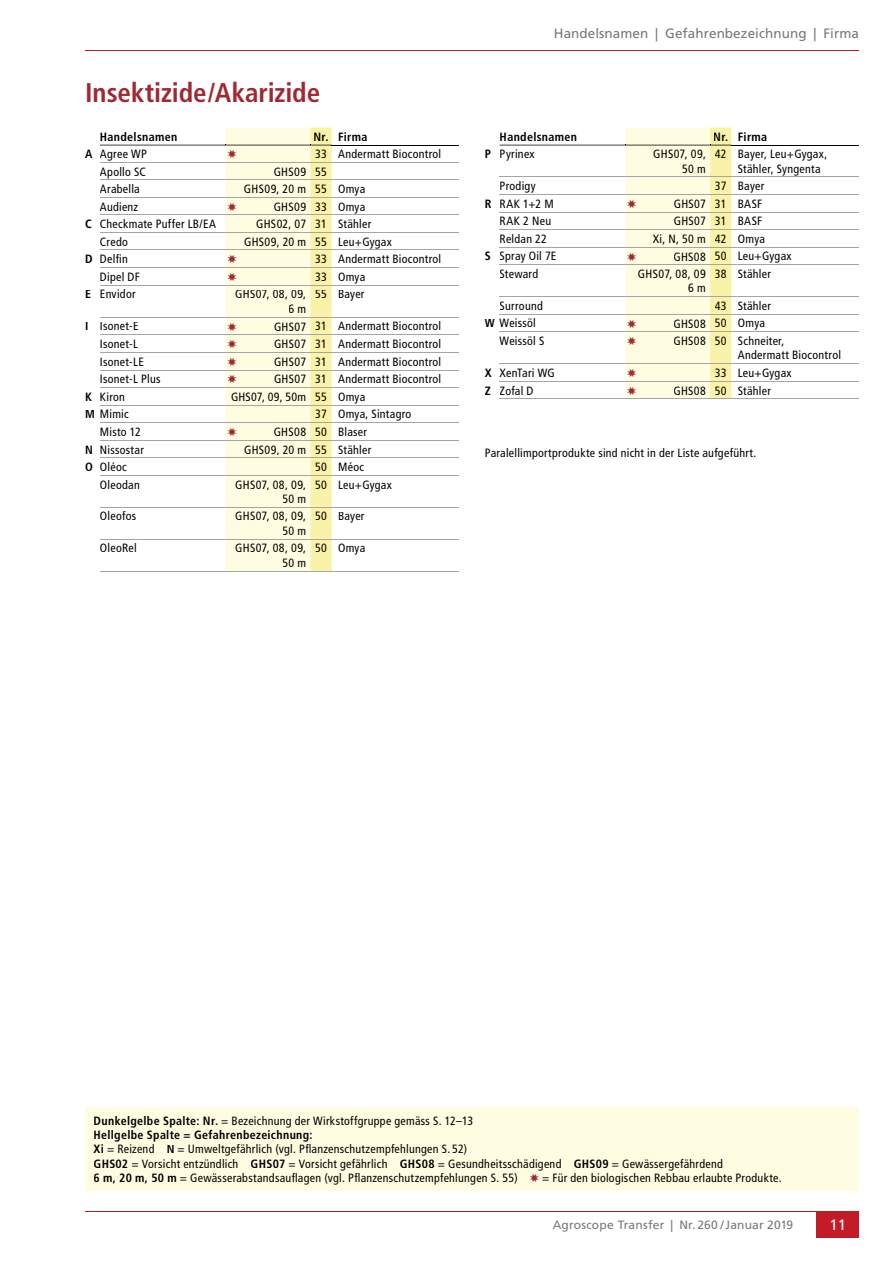
<style>
.page{position:relative;width:893px;height:1263px;background:#fff}
.page>*{position:absolute;margin:0;border:0;box-sizing:border-box;transform-origin:0 0}
.t1{font:700 condensed 27px "Frutiger LT";letter-spacing:-.005em;color:#a02833}
.t2{font:15px "Frutiger LT";color:#fff}
.t3{font:13.5px "Frutiger LT";letter-spacing:.005em;color:#787877}
.t4{font:condensed 12px/14.4px "Frutiger LT";letter-spacing:.02em;color:#000;text-align:right}
.t5{font:700 condensed 12px "Frutiger LT";letter-spacing:.03em;color:#000}
.t6{font:12px "Frutiger LT";letter-spacing:.015em;color:#787877}
.s1{font-weight:700}
.s2{color:#a02833}
</style>
<div class="page">
<hr style="left:85px;top:1211px;width:774px;height:1px;background:#c41c27">
<div style="left:816px;top:1212px;width:43px;height:25px;background:#c41c27"></div>
<hr style="left:85px;top:51px;width:774px;height:1px;background:#c41c27">
<hr style="left:332px;top:162px;width:127px;height:1px;background:#a5a5a4">
<hr style="left:332px;top:145px;width:127px;height:1px;background:#000">
<hr style="left:332px;top:571px;width:127px;height:1px;background:#a5a5a4">
<hr style="left:332px;top:179px;width:127px;height:1px;background:#a5a5a4">
<hr style="left:332px;top:197px;width:127px;height:1px;background:#a5a5a4">
<hr style="left:332px;top:215px;width:127px;height:1px;background:#a5a5a4">
<hr style="left:332px;top:250px;width:127px;height:1px;background:#a5a5a4">
<hr style="left:332px;top:267px;width:127px;height:1px;background:#a5a5a4">
<hr style="left:332px;top:285px;width:127px;height:1px;background:#a5a5a4">
<hr style="left:332px;top:317px;width:127px;height:1px;background:#a5a5a4">
<hr style="left:332px;top:334px;width:127px;height:1px;background:#a5a5a4">
<hr style="left:332px;top:352px;width:127px;height:1px;background:#a5a5a4">
<hr style="left:332px;top:370px;width:127px;height:1px;background:#a5a5a4">
<hr style="left:332px;top:387px;width:127px;height:1px;background:#a5a5a4">
<hr style="left:332px;top:405px;width:127px;height:1px;background:#a5a5a4">
<hr style="left:332px;top:422px;width:127px;height:1px;background:#a5a5a4">
<hr style="left:332px;top:440px;width:127px;height:1px;background:#a5a5a4">
<hr style="left:332px;top:457px;width:127px;height:1px;background:#a5a5a4">
<hr style="left:332px;top:475px;width:127px;height:1px;background:#a5a5a4">
<hr style="left:332px;top:507px;width:127px;height:1px;background:#a5a5a4">
<hr style="left:332px;top:539px;width:127px;height:1px;background:#a5a5a4">
<hr style="left:332px;top:232px;width:127px;height:1px;background:#a5a5a4">
<hr style="left:731px;top:145px;width:128px;height:1px;background:#000">
<hr style="left:731px;top:177px;width:128px;height:1px;background:#a5a5a4">
<hr style="left:731px;top:194px;width:128px;height:1px;background:#a5a5a4">
<hr style="left:731px;top:229px;width:128px;height:1px;background:#a5a5a4">
<hr style="left:731px;top:247px;width:128px;height:1px;background:#a5a5a4">
<hr style="left:731px;top:264px;width:128px;height:1px;background:#a5a5a4">
<hr style="left:731px;top:296px;width:128px;height:1px;background:#a5a5a4">
<hr style="left:731px;top:314px;width:128px;height:1px;background:#a5a5a4">
<hr style="left:731px;top:331px;width:128px;height:1px;background:#a5a5a4">
<hr style="left:731px;top:363px;width:128px;height:1px;background:#a5a5a4">
<hr style="left:731px;top:381px;width:128px;height:1px;background:#a5a5a4">
<hr style="left:731px;top:399px;width:128px;height:1px;background:#a5a5a4">
<hr style="left:731px;top:212px;width:128px;height:1px;background:#a5a5a4">
<div style="left:85px;top:1107px;width:774px;height:84px;background:#fefde1"></div>
<svg style="left:100px;top:128px;width:232px;height:444px"></svg>
<svg style="left:500px;top:128px;width:231px;height:271px"></svg>
<h1 class="t1" style="left:85px;top:77px;width:237px">Insektizide/Akarizide</h1>
<p class="t5" style="left:100px;top:130px;width:79px">Handelsnamen</p>
<p class="t5" style="left:313px;top:130px;width:56px">Nr. Firma</p>
<p class="t4" style="left:85px;top:147px;width:63px"><span class="s1">A</span> Agree WP</p>
<p class="t4" style="left:315px;top:147px;width:128px">33 Andermatt Biocontrol</p>
<p class="t4" style="left:100px;top:164px;width:48px">Apollo SC</p>
<p class="t4" style="left:274px;top:164px;width:55px">GHS09 55</p>
<p class="t4" style="left:100px;top:182px;width:41px">Arabella</p>
<p class="t4" style="left:244px;top:182px;width:123px">GHS09, 20 m 55 Omya</p>
<p class="t4" style="left:100px;top:199px;width:40px">Audienz</p>
<p class="t4" style="left:274px;top:199px;width:93px">GHS09 33 Omya</p>
<p class="t4" style="left:85px;top:217px;width:132px"><span class="s1">C</span> Checkmate Puffer LB/EA</p>
<p class="t4" style="left:256px;top:217px;width:117px">GHS02, 07 31 Stähler</p>
<p class="t4" style="left:100px;top:234px;width:30px">Credo</p>
<p class="t4" style="left:244px;top:234px;width:149px">GHS09, 20 m 55 Leu+Gygax</p>
<p class="t4" style="left:85px;top:252px;width:44px"><span class="s1">D</span> Delfin</p>
<p class="t4" style="left:315px;top:252px;width:128px">33 Andermatt Biocontrol</p>
<p class="t4" style="left:100px;top:270px;width:41px">Dipel DF</p>
<p class="t4" style="left:315px;top:270px;width:52px">33 Omya</p>
<p class="t4" style="left:85px;top:287px;width:52px"><span class="s1">E</span> Envidor</p>
<p class="t4" style="left:235px;top:287px;width:72px">GHS07, 08, 09,<br>6 m</p>
<p class="t4" style="left:315px;top:287px;width:51px">55 Bayer</p>
<p class="t4" style="left:85px;top:319px;width:55px"><span class="s1">I</span> Isonet-E</p>
<p class="t4" style="left:274px;top:319px;width:169px">GHS07 31 Andermatt Biocontrol</p>
<p class="t4" style="left:100px;top:337px;width:40px">Isonet-L</p>
<p class="t4" style="left:274px;top:337px;width:169px">GHS07 31 Andermatt Biocontrol</p>
<p class="t4" style="left:100px;top:354px;width:46px">Isonet-LE</p>
<p class="t4" style="left:274px;top:354px;width:169px">GHS07 31 Andermatt Biocontrol</p>
<p class="t4" style="left:100px;top:372px;width:62px">Isonet-L Plus</p>
<p class="t4" style="left:274px;top:372px;width:169px">GHS07 31 Andermatt Biocontrol</p>
<p class="t4" style="left:85px;top:390px;width:42px"><span class="s1">K</span> Kiron</p>
<p class="t4" style="left:231px;top:390px;width:136px">GHS07, 09, 50m 55 Omya</p>
<p class="t4" style="left:85px;top:407px;width:45px"><span class="s1">M</span> Mimic</p>
<p class="t4" style="left:315px;top:407px;width:98px">37 Omya, Sintagro</p>
<p class="t4" style="left:100px;top:425px;width:42px">Misto 12</p>
<p class="t4" style="left:274px;top:425px;width:95px">GHS08 50 Blaser</p>
<p class="t4" style="left:85px;top:442px;width:60px"><span class="s1">N</span> Nissostar</p>
<p class="t4" style="left:244px;top:442px;width:129px">GHS09, 20 m 55 Stähler</p>
<p class="t4" style="left:85px;top:460px;width:43px"><span class="s1">O</span> Oléoc</p>
<p class="t4" style="left:315px;top:460px;width:51px">50 Méoc</p>
<p class="t4" style="left:100px;top:477px;width:41px">Oleodan</p>
<p class="t4" style="left:235px;top:477px;width:72px">GHS07, 08, 09,<br>50 m</p>
<p class="t4" style="left:315px;top:477px;width:78px">50 Leu+Gygax</p>
<p class="t4" style="left:100px;top:509px;width:38px">Oleofos</p>
<p class="t4" style="left:235px;top:509px;width:72px">GHS07, 08, 09,<br>50 m</p>
<p class="t4" style="left:315px;top:509px;width:51px">50 Bayer</p>
<p class="t4" style="left:100px;top:541px;width:38px">OleoRel</p>
<p class="t4" style="left:235px;top:541px;width:72px">GHS07, 08, 09,<br>50 m</p>
<p class="t4" style="left:315px;top:541px;width:52px">50 Omya</p>
<p class="t3" style="left:554px;top:25px;width:307px">Handelsnamen | Gefahrenbezeichnung | Firma</p>
<p class="t5" style="left:500px;top:130px;width:79px">Handelsnamen</p>
<p class="t5" style="left:713px;top:130px;width:56px">Nr. Firma</p>
<p class="t4" style="left:485px;top:147px;width:51px"><span class="s1">P</span> Pyrinex</p>
<p class="t4" style="left:653px;top:147px;width:54px">GHS07, 09,<br>50 m</p>
<p class="t4" style="left:738px;top:147px;width:91px;text-align:left;text-indent:-23px">42 Bayer, Leu+Gygax,<br>Stähler, Syngenta</p>
<p class="t4" style="left:500px;top:179px;width:38px">Prodigy</p>
<p class="t4" style="left:715px;top:179px;width:51px">37 Bayer</p>
<p class="t4" style="left:485px;top:196px;width:70px"><span class="s1">R</span> RAK 1+2 M</p>
<p class="t4" style="left:674px;top:196px;width:90px">GHS07 31 BASF</p>
<p class="t4" style="left:500px;top:214px;width:53px">RAK 2 Neu</p>
<p class="t4" style="left:674px;top:214px;width:90px">GHS07 31 BASF</p>
<p class="t4" style="left:500px;top:232px;width:49px">Reldan 22</p>
<p class="t4" style="left:653px;top:232px;width:114px">Xi, N, 50 m 42 Omya</p>
<p class="t4" style="left:485px;top:249px;width:73px"><span class="s1">S</span> Spray Oil 7E</p>
<p class="t4" style="left:673px;top:249px;width:120px">GHS08 50 Leu+Gygax</p>
<p class="t4" style="left:500px;top:267px;width:40px">Steward</p>
<p class="t4" style="left:638px;top:267px;width:69px">GHS07, 08, 09<br>6 m</p>
<p class="t4" style="left:715px;top:267px;width:58px">38 Stähler</p>
<p class="t4" style="left:500px;top:299px;width:45px">Surround</p>
<p class="t4" style="left:715px;top:299px;width:58px">43 Stähler</p>
<p class="t4" style="left:485px;top:316px;width:53px"><span class="s1">W</span> Weissöl</p>
<p class="t4" style="left:673px;top:316px;width:93px">GHS08 50 Omya</p>
<p class="t4" style="left:500px;top:334px;width:46px">Weissöl S</p>
<p class="t4" style="left:738px;top:334px;width:105px;text-align:left;text-indent:-64px">GHS08 50 Schneiter,<br>Andermatt Biocontrol</p>
<p class="t4" style="left:485px;top:366px;width:72px"><span class="s1">X</span> XenTari WG</p>
<p class="t4" style="left:715px;top:366px;width:78px">33 Leu+Gygax</p>
<p class="t4" style="left:485px;top:383px;width:50px"><span class="s1">Z</span> Zofal D</p>
<p class="t4" style="left:673px;top:383px;width:99px">GHS08 50 Stähler</p>
<p class="t4" style="left:485px;top:446px;width:273px">Paralellimportprodukte sind nicht in der Liste aufgeführt.</p>
<p class="t4" style="left:94px;top:1113px;width:690px;text-align:left"><span class="s1">Dunkelgelbe Spalte: Nr.</span> = Bezeichnung der Wirkstoffgruppe gemäss S. 12–13<br><span class="s1">Hellgelbe Spalte = Gefahrenbezeichnung:<br>Xi</span> = Reizend <span class="s1">N</span> = Umweltgefährlich (vgl. Pflanzenschutzempfehlungen S. 52)<br><span class="s1">GHS02</span> = Vorsicht entzündlich <span class="s1">GHS07</span> = Vorsicht gefährlich <span class="s1">GHS08</span> = Gesundheitsschädigend <span class="s1">GHS09</span> = Gewässergefährdend<br><span class="s1">6 m, 20 m, 50 m</span> = Gewässerabstandsauflagen (vgl. Pflanzenschutzempfehlungen S. 55) <span class="s2">✸</span> = Für den biologischen Rebbau erlaubte Produkte.</p>
<p class="t6" style="left:553px;top:1218px;width:242px">Agroscope Transfer | Nr. 260 / Januar 2019</p>
<p class="t2" style="left:829px;top:1216px;width:18px">11</p>
</div>
